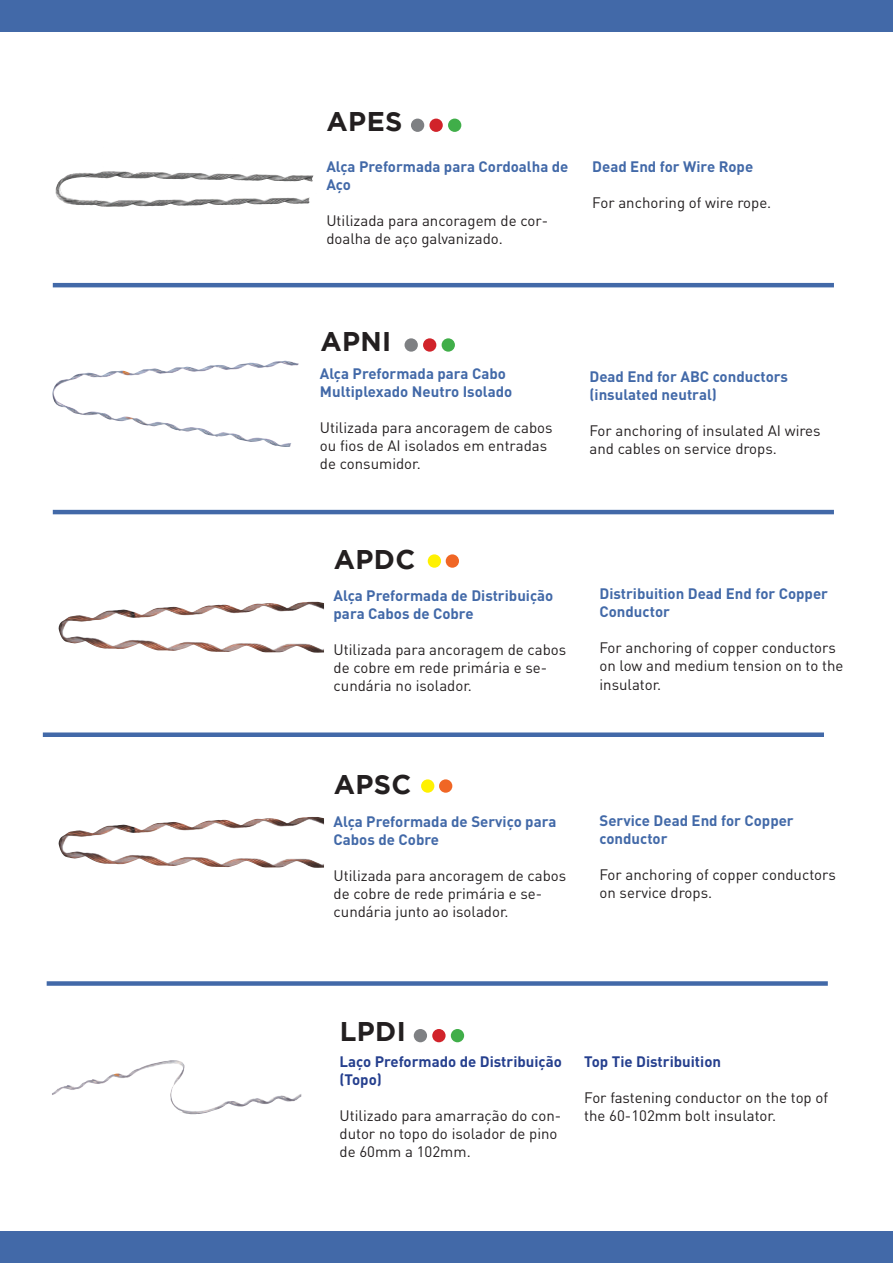
<style>
.page{position:relative;width:893px;height:1263px;background:#fff}
.page>*{position:absolute;margin:0;border:0;box-sizing:border-box;transform-origin:0 0}
.t1{font:700 27px "Gotham";letter-spacing:.015em;color:#231f20}
.t2{font:15px/18px "DIN Pro";color:#231f20}
.t3{font:700 15px/18px "DIN Pro";color:#4269a8}
.t4{font:700 15px/18px "DIN Pro";color:#253f8e}
</style>
<div class="page">
<div style="left:0;top:0;width:893px;height:31px;background:#4269a8"></div>
<div style="left:0;top:1231px;width:893px;height:32px;background:#4269a8"></div>
<div style="left:405px;top:338px;width:13px;height:14px;background:#7e8083;border-radius:50%"></div>
<div style="left:423px;top:338px;width:13px;height:14px;background:#d1232a;border-radius:50%"></div>
<img style="left:55px;top:171px;width:249px;height:36px">
<div style="left:411px;top:119px;width:13px;height:13px;background:#7e8083;border-radius:50%"></div>
<div style="left:429px;top:119px;width:14px;height:13px;background:#d1232a;border-radius:50%"></div>
<div style="left:448px;top:119px;width:13px;height:13px;background:#40ae49;border-radius:50%"></div>
<div style="left:414px;top:1029px;width:13px;height:13px;background:#7e8083;border-radius:50%"></div>
<div style="left:432px;top:1029px;width:14px;height:13px;background:#d1232a;border-radius:50%"></div>
<div style="left:451px;top:1029px;width:13px;height:13px;background:#40ae49;border-radius:50%"></div>
<div style="left:442px;top:338px;width:13px;height:14px;background:#40ae49;border-radius:50%"></div>
<img style="left:52px;top:361px;width:239px;height:86px">
<hr style="left:53px;top:510px;width:781px;height:4px;background:#4269a8">
<hr style="left:53px;top:283px;width:781px;height:4px;background:#4269a8">
<div style="left:43px;top:732px;width:781px;height:5px;background:#4269a8"></div>
<div style="left:47px;top:981px;width:781px;height:5px;background:#4269a8"></div>
<img style="left:58px;top:602px;width:266px;height:51px">
<div style="left:428px;top:554px;width:13px;height:14px;background:#fff101;border-radius:50%"></div>
<div style="left:446px;top:554px;width:13px;height:14px;background:#f06625;border-radius:50%"></div>
<img style="left:58px;top:817px;width:266px;height:51px">
<div style="left:421px;top:779px;width:13px;height:14px;background:#fff101;border-radius:50%"></div>
<div style="left:439px;top:779px;width:13px;height:14px;background:#f06625;border-radius:50%"></div>
<img style="left:52px;top:1061px;width:165px;height:53px">
<h1 class="t1" style="left:327px;top:106px;width:77px">APES</h1>
<p class="t3" style="left:326px;top:157px;width:244px">Alça Preformada para Cordoalha de<br>Aço</p>
<p class="t2" style="left:326px;top:211px;width:223px">Utilizada para ancoragem de cor&shy;doalha de aço galvanizado.</p>
<p class="t3" style="left:592px;top:157px;width:162px">Dead End for Wire Rope</p>
<p class="t2" style="left:592px;top:193px;width:181px">For anchoring of wire rope.</p>
<h1 class="t1" style="left:320px;top:326px;width:72px">APNI</h1>
<p class="t3" style="left:320px;top:364px;width:194px">Alça Preformada para Cabo<br>Multiplexado Neutro Isolado</p>
<p class="t2" style="left:320px;top:418px;width:234px">Utilizada para ancoragem de cabos ou fios de AI isolados em entradas de consumidor.</p>
<p class="t3" style="left:589px;top:367px;width:200px">Dead End for ABC conductors (insulated neutral)</p>
<p class="t2" style="left:589px;top:421px;width:233px">For anchoring of insulated AI wires and cables on service drops.</p>
<h1 class="t1" style="left:334px;top:544px;width:83px">APDC</h1>
<p class="t3" style="left:334px;top:585px;width:221px">Alça Preformada de Distribuição para Cabos de Cobre</p>
<p class="t2" style="left:334px;top:639px;width:234px">Utilizada para ancoragem de cabos de cobre em rede primária e se&shy;cundária no isolador.</p>
<p class="t3" style="left:599px;top:584px;width:230px">Distribuition Dead End for Copper<br>Conductor</p>
<p class="t2" style="left:599px;top:638px;width:246px">For anchoring of copper conductors on low and medium tension on to the insulator.</p>
<h1 class="t1" style="left:334px;top:769px;width:79px">APSC</h1>
<p class="t3" style="left:334px;top:812px;width:224px">Alça Preformada de Serviço para<br>Cabos de Cobre</p>
<p class="t2" style="left:334px;top:866px;width:234px">Utilizada para ancoragem de cabos de cobre de rede primária e se&shy;cundária junto ao isolador.</p>
<p class="t3" style="left:599px;top:811px;width:196px">Service Dead End for Copper conductor</p>
<p class="t2" style="left:599px;top:865px;width:238px">For anchoring of copper conductors on service drops.</p>
<h1 class="t1" style="left:340px;top:1016px;width:68px">LPDI</h1>
<p class="t4" style="left:340px;top:1052px;width:224px">Laço Preformado de Distribuição (Topo)</p>
<p class="t2" style="left:340px;top:1106px;width:223px">Utilizado para amarração do con&shy;dutor no topo do isolador de pino de 60mm a 102mm.</p>
<p class="t4" style="left:584px;top:1052px;width:138px">Top Tie Distribuition</p>
<p class="t2" style="left:584px;top:1088px;width:245px">For fastening conductor on the top of the 60-102mm bolt insulator.</p>
</div>
